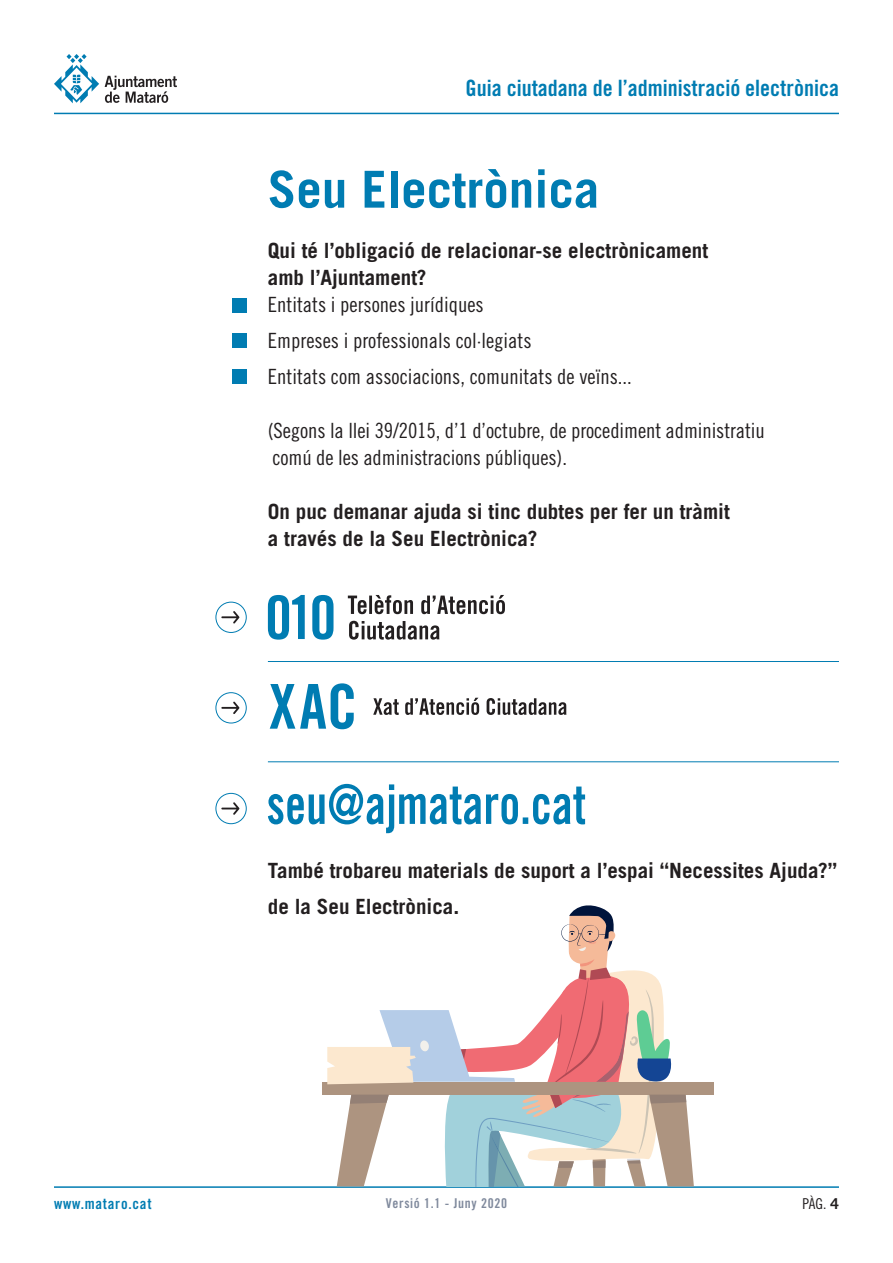
<style>
.page{position:relative;width:893px;height:1263px;background:#fff}
.page>*{position:absolute;margin:0;border:0;box-sizing:border-box;transform-origin:0 0}
.t1{font:700 51px "Trade Gothic LT Std";color:#007cb2}
.t2{font:22.5px "Trade Gothic LT Std Bd Cn 20";color:#007cb2}
.t3{font:700 21px/27px "Trade Gothic LT Std";color:#231f20}
.t4{font:21px/36px "Trade Gothic LT Std Cn 18";color:#231f20}
.t5{font:15px "Trade Gothic LT Std Bd Cn 20";letter-spacing:.05em;color:#007cb2}
.t6{font:15px "Trade Gothic LT Std Cn 18";color:#231f20}
.t7{font:13.5px "Trade Gothic LT Std Bd Cn 20";letter-spacing:.05em;color:#808a9d}
.s1{font-family:"Trade Gothic LT Std";font-weight:700}
</style>
<div class="page">
<hr style="left:54px;top:113px;width:785px;height:1px;background:#007cb2">
<svg style="left:105px;top:76px;width:72px;height:27px"></svg>
<svg style="left:54px;top:54px;width:45px;height:49px"></svg>
<hr style="left:54px;top:1186px;width:785px;height:2px;background:#007cb2">
<div style="left:232px;top:298px;width:15px;height:14px;background:#007cb2"></div>
<div style="left:232px;top:333px;width:15px;height:15px;background:#007cb2"></div>
<div style="left:232px;top:369px;width:15px;height:15px;background:#007cb2"></div>
<svg style="left:270px;top:683px;width:84px;height:46px"></svg>
<svg style="left:268px;top:784px;width:317px;height:49px"></svg>
<svg style="left:349px;top:621px;width:90px;height:19px"></svg>
<svg style="left:348px;top:595px;width:157px;height:19px"></svg>
<svg style="left:268px;top:595px;width:65px;height:45px"></svg>
<hr style="left:268px;top:661px;width:571px;height:1px;background:#007cb2">
<div style="left:216px;top:602px;width:31px;height:31px;border:1px solid #007cb2;border-radius:50%"></div>
<svg style="left:221px;top:611px;width:18px;height:13px"></svg>
<hr style="left:268px;top:761px;width:571px;height:1px;background:#007cb2">
<div style="left:216px;top:692px;width:31px;height:31px;border:1px solid #007cb2;border-radius:50%"></div>
<svg style="left:221px;top:701px;width:18px;height:13px"></svg>
<div style="left:216px;top:793px;width:31px;height:31px;border:1px solid #007cb2;border-radius:50%"></div>
<svg style="left:221px;top:802px;width:18px;height:13px"></svg>
<svg style="left:373px;top:698px;width:193px;height:17px"></svg>
<div style="left:322px;top:1082px;width:392px;height:12px;background:#ad9480"></div>
<svg style="left:327px;top:905px;width:367px;height:281px"></svg>
<p class="t2" style="left:465px;top:74px;width:375px">Guia ciutadana de l’administració electrònica</p>
<h1 class="t1" style="left:268px;top:158px;width:333px">Seu Electrònica</h1>
<p class="t3" style="left:268px;top:236px;width:442px">Qui té l’obligació de relacionar-se electrònicament amb l’Ajuntament?</p>
<p class="t4" style="left:268px;top:286px;width:365px">Entitats i persones jurídiques<br>Empreses i professionals col·legiats<br>Entitats com associacions, comunitats de veïns...</p>
<p class="t4" style="left:268px;top:416px;width:498px;line-height:27px">(Segons la llei 39/2015, d’1 d’octubre, de procediment administratiu comú de les administracions públiques).</p>
<p class="t3" style="left:268px;top:497px;width:464px">On puc demanar ajuda si tinc dubtes per fer un tràmit a través de la Seu Electrònica?</p>
<p class="t3" style="left:268px;top:853px;width:571px;line-height:36px">També trobareu materials de suport a l’espai “Necessites Ajuda?” de la Seu Electrònica.</p>
<p class="t5" style="left:54px;top:1194px;width:99px">www.mataro.cat</p>
<p class="t7" style="left:386px;top:1195px;width:123px">Versió 1.1 - Juny 2020</p>
<p class="t6" style="left:803px;top:1195px;width:38px">PÀG. <span class="s1">4</span></p>
</div>
